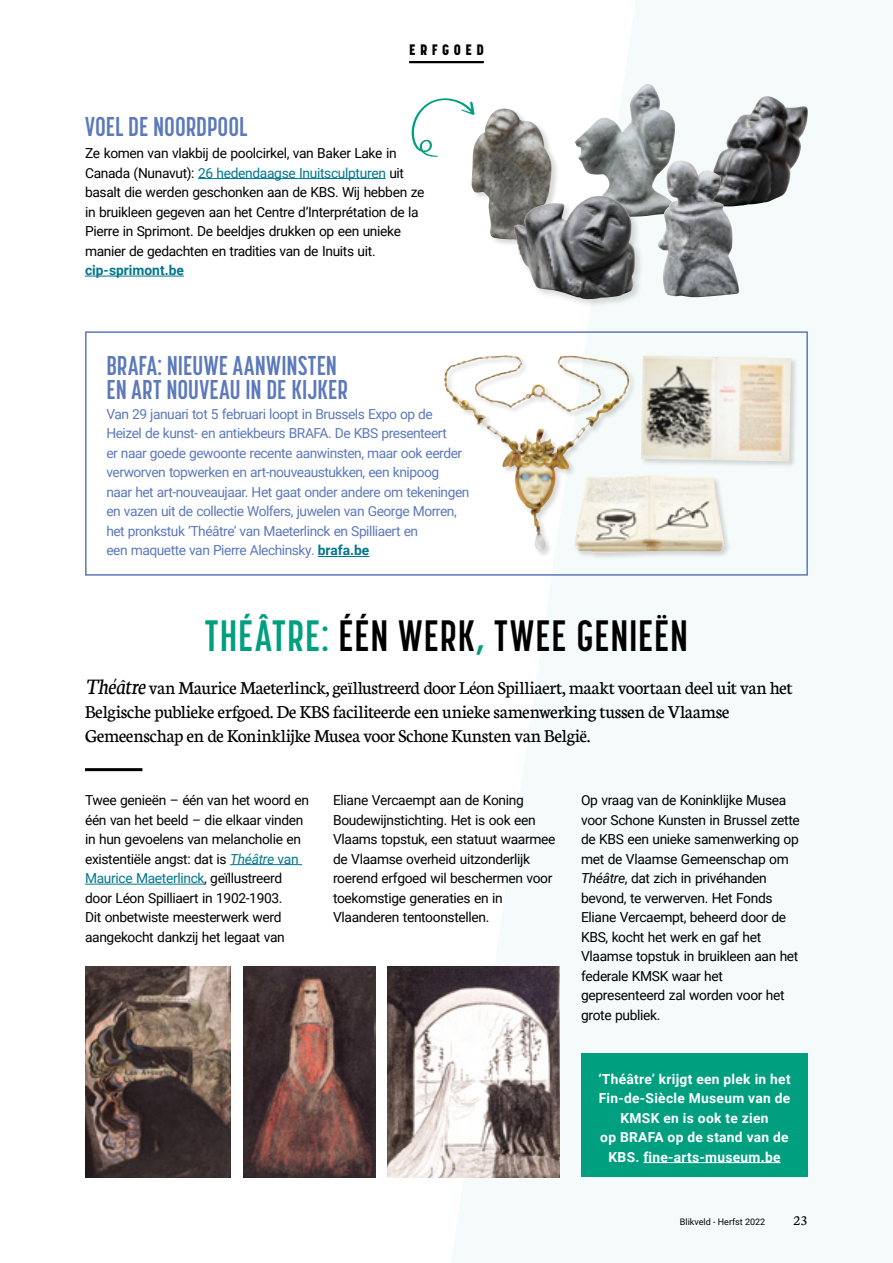
<style>
.page{position:relative;width:893px;height:1263px;background:#fff}
.page>*{position:absolute;margin:0;border:0;box-sizing:border-box;transform-origin:0 0}
.t1{font:700 43.5px "Korolev Compressed";letter-spacing:.02em;color:#000}
.t2{font:700 27px/24px "Korolev Compressed";color:#5c79bb}
.t3{font:19.5px/24px "Neuton";letter-spacing:-.025em;color:#000}
.t4{font:800 15px "Korolev Condensed";letter-spacing:.3em;color:#000}
.t5{font:15px "Neuton";color:#000}
.t6{font:13.8px/19.5px "Roboto";letter-spacing:-.025em;color:#000}
.t7{font:13.8px/19.5px "Roboto";letter-spacing:-.035em;color:#5c79bb}
.t8{font:700 13.8px/19.5px "Roboto";letter-spacing:.02em;color:#fff;text-align:center}
.t9{font:700 13.8px "Roboto";color:#00778e}
.t10{font:9px "Roboto";color:#000}
.s1{color:#00778e}
.s2{font-weight:700;color:#00778e}
.s3{color:#009f80}
.s4{font-style:italic}
.s5{font-style:italic;color:#00778e}
</style>
<div class="page">
<hr style="left:409px;top:61px;width:75px;height:2px;background:#000">
<div style="left:581px;top:1054px;width:227px;height:123px;background:#009f80"></div>
<hr style="left:643px;top:1162px;width:137px;height:1px;background:#fff">
<hr style="left:230px;top:864px;width:72px;height:1px;background:#00778e">
<hr style="left:85px;top:884px;width:119px;height:1px;background:#00778e">
<img style="left:388px;top:966px;width:172px;height:211px">
<img style="left:85px;top:966px;width:146px;height:212px">
<img style="left:243px;top:966px;width:132px;height:212px">
<svg style="left:411px;top:98px;width:63px;height:59px"></svg>
<div style="left:574px;top:474px;width:157px;height:85px;background:#000;opacity:.15"></div>
<img style="left:635px;top:475px;width:89px;height:78px">
<div style="left:640px;top:355px;width:158px;height:114px;background:#000;opacity:.15"></div>
<img style="left:641px;top:356px;width:150px;height:105px">
<hr style="left:318px;top:556px;width:51px;height:1px;background:#00778e">
<hr style="left:198px;top:178px;width:188px;height:1px;background:#00778e">
<hr style="left:85px;top:276px;width:99px;height:1px;background:#00778e">
<hr style="left:85px;top:768px;width:57px;height:3px;background:#000">
<div style="left:85px;top:331px;width:723px;height:245px;border:2px solid #5c79bb"></div>
<img style="left:575px;top:84px;width:100px;height:133px">
<div style="left:471px;top:109px;width:87px;height:138px;background:#000;opacity:.15"></div>
<img style="left:471px;top:109px;width:80px;height:132px">
<div style="left:513px;top:195px;width:132px;height:114px;background:#000;opacity:.15"></div>
<img style="left:514px;top:196px;width:121px;height:103px">
<img style="left:716px;top:96px;width:92px;height:110px">
<img style="left:657px;top:161px;width:82px;height:136px">
<div style="left:443px;top:355px;width:192px;height:202px;background:#000;opacity:.15"></div>
<img style="left:444px;top:355px;width:94px;height:186px">
<p class="t4" style="left:409px;top:40px;width:76px">ERFGOED</p>
<h2 class="t2" style="left:85px;top:114px;width:164px">VOEL DE NOORDPOOL</h2>
<p class="t6" style="left:85px;top:143px;width:341px">Ze komen van vlakbij de poolcirkel, van Baker Lake in Canada (Nunavut): <span class="s1">26 hedendaagse Inuitsculpturen</span> uit basalt die werden geschonken aan de KBS. Wij hebben ze in bruikleen gegeven aan het Centre d’Interprétation de la Pierre in Sprimont. De beeldjes drukken op een unieke manier de gedachten en tradities van de Inuits uit.</p>
<p class="t9" style="left:85px;top:260px;width:100px">cip-sprimont.be</p>
<h2 class="t2" style="left:106px;top:354px;width:243px">BRAFA: NIEUWE AANWINSTEN<br>EN ART NOUVEAU IN DE KIJKER</h2>
<p class="t7" style="left:106px;top:404px;width:365px">Van 29 januari tot 5 februari loopt in Brussels Expo op de Heizel de kunst- en antiekbeurs BRAFA. De KBS presenteert<br>er naar goede gewoonte recente aanwinsten, maar ook eerder verworven topwerken en art-nouveaustukken, een knipoog<br>naar het art-nouveaujaar. Het gaat onder andere om tekeningen en vazen uit de collectie Wolfers, juwelen van George Morren, het pronkstuk ‘Théâtre’ van Maeterlinck en Spilliaert en<br>een maquette van Pierre Alechinsky. <span class="s2">brafa.be</span></p>
<h1 class="t1" style="left:205px;top:611px;width:485px"><span class="s3">THÉÂTRE:</span> ÉÉN WERK<span class="s3">,</span> TWEE GENIEËN</h1>
<p class="t3" style="left:85px;top:675px;width:709px"><span class="s4">Théâtre</span> van Maurice Maeterlinck, geïllustreerd door Léon Spilliaert, maakt voortaan deel uit van het<br>Belgische publieke erfgoed. De KBS faciliteerde een unieke samenwerking tussen de Vlaamse<br>Gemeenschap en de Koninklijke Musea voor Schone Kunsten van België.</p>
<p class="t6" style="left:85px;top:790px;width:225px">Twee genieën – één van het woord en één van het beeld – die elkaar vinden in hun gevoelens van melancholie en existentiële angst: dat is <span class="s5">Théâtre</span> <span class="s1">van Maurice Maeterlinck</span>, geïllustreerd door Léon Spilliaert in 1902-1903.<br>Dit onbetwiste meesterwerk werd aangekocht dankzij het legaat van</p>
<p class="t6" style="left:333px;top:790px;width:224px">Eliane Vercaempt aan de Koning Boudewijnstichting. Het is ook een Vlaams topstuk, een statuut waarmee de Vlaamse overheid uitzonderlijk roerend erfgoed wil beschermen voor toekomstige generaties en in Vlaanderen tentoonstellen.</p>
<p class="t6" style="left:581px;top:790px;width:220px">Op vraag van de Koninklijke Musea voor Schone Kunsten in Brussel zette de KBS een unieke samenwerking op met de Vlaamse Gemeenschap om<br><span class="s4">Théâtre</span>, dat zich in privéhanden bevond, te verwerven. Het Fonds<br>Eliane Vercaempt, beheerd door de<br>KBS, kocht het werk en gaf het<br>Vlaamse topstuk in bruikleen aan het federale KMSK waar het gepresenteerd zal worden voor het grote publiek.</p>
<p class="t8" style="left:598px;top:1068px;width:194px">‘Théâtre’ krijgt een plek in het<br>Fin-de-Siècle Museum van de<br>KMSK en is ook te zien<br>op BRAFA op de stand van de<br>KBS. fine-arts-museum.be</p>
<p class="t10" style="left:680px;top:1215px;width:87px">Blikveld - Herfst 2022</p>
<p class="t5" style="left:793px;top:1211px;width:16px">23</p>
</div>
